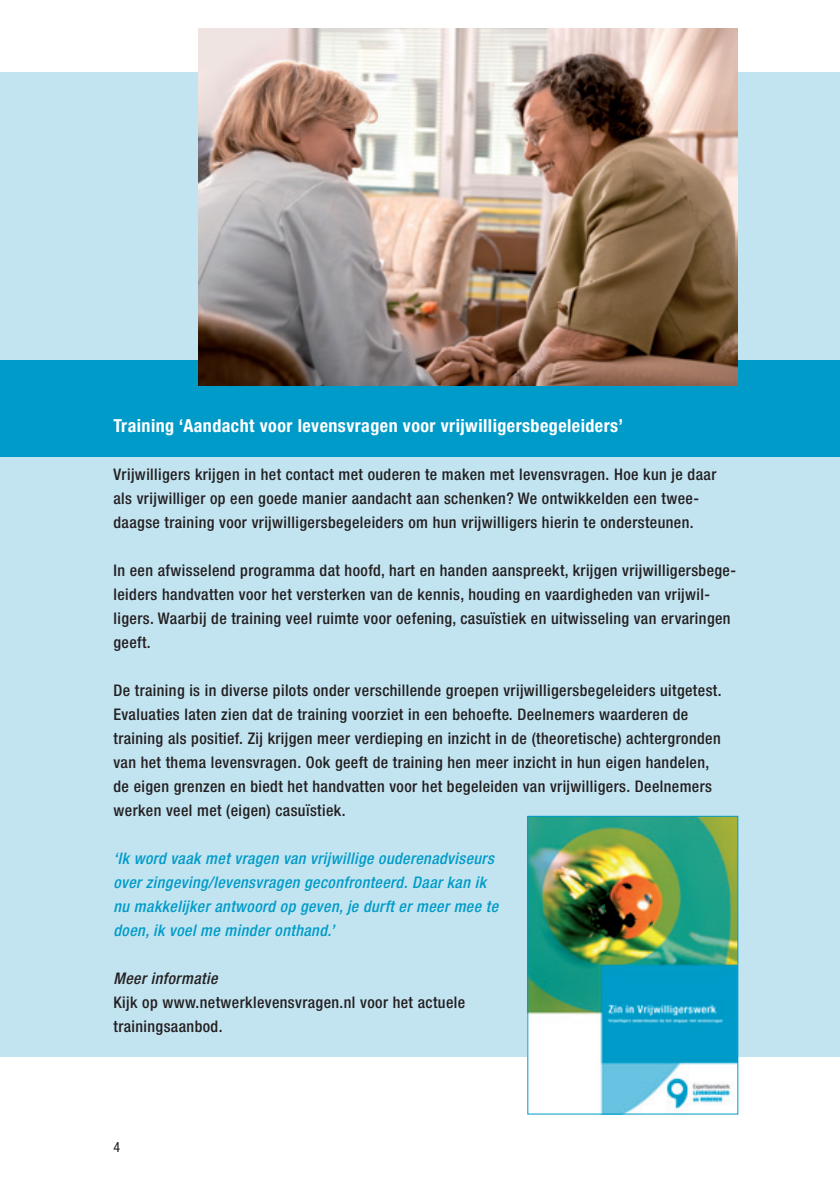
<style>
.page{position:relative;width:840px;height:1191px;background:#fff}
.page>*{position:absolute;margin:0;border:0;box-sizing:border-box;transform-origin:0 0}
.t1{font:700 condensed 18px "Helvetica Neue LT Pro";letter-spacing:.025em;color:#fff}
.t2{font:500 condensed 16px/24px "Helvetica Neue LT Pro";letter-spacing:.025em;color:#231f20}
.t3{font:italic 500 condensed 16px/24px "Helvetica Neue LT Pro";letter-spacing:.025em;color:#009bc8}
.t4{font:italic 500 condensed 16px "Helvetica Neue LT Pro";letter-spacing:.025em;color:#231f20}
.t5{font:condensed 14px "Helvetica Neue LT Pro";color:#231f20}
</style>
<div class="page">
<div style="left:0;top:72px;width:839px;height:984px;background:#c2e4f1"></div>
<img style="left:529px;top:818px;width:206px;height:294px">
<div style="left:527px;top:816px;width:210px;height:298px;border:1px solid #009bc8"></div>
<div style="left:0;top:360px;width:839px;height:96px;background:#009bc8"></div>
<img style="left:198px;top:28px;width:539px;height:357px">
<p class="t1" style="left:113px;top:415px;width:511px">Training ‘Aandacht voor levensvragen voor vrijwilligersbegeleiders’</p>
<p class="t2" style="left:113px;top:462px;width:604px">Vrijwilligers krijgen in het contact met ouderen te maken met levensvragen. Hoe kun je daar als vrijwilliger op een goede manier aandacht aan schenken? We ontwikkelden een twee&shy;daagse training voor vrijwilligersbegeleiders om hun vrijwilligers hierin te ondersteunen.</p>
<p class="t2" style="left:113px;top:558px;width:623px">In een afwisselend programma dat hoofd, hart en handen aanspreekt, krijgen vrijwilligersbege&shy;leiders handvatten voor het versterken van de kennis, houding en vaardigheden van vrijwil&shy;ligers. Waarbij de training veel ruimte voor oefening, casuïstiek en uitwisseling van ervaringen geeft.</p>
<p class="t2" style="left:113px;top:678px;width:609px">De training is in diverse pilots onder verschillende groepen vrijwilligersbegeleiders uitgetest.<br>Evaluaties laten zien dat de training voorziet in een behoefte. Deelnemers waarderen de training als positief. Zij krijgen meer verdieping en inzicht in de (theoretische) achtergronden van het thema levensvragen. Ook geeft de training hen meer inzicht in hun eigen handelen, de eigen grenzen en biedt het handvatten voor het begeleiden van vrijwilligers. Deelnemers werken veel met (eigen) casuïstiek.</p>
<p class="t3" style="left:113px;top:847px;width:386px">‘Ik word vaak met vragen van vrijwillige ouderenadviseurs over zingeving/levensvragen geconfronteerd. Daar kan ik nu makkelijker antwoord op geven, je durft er meer mee te doen, ik voel me minder onthand.’</p>
<p class="t4" style="left:113px;top:969px;width:105px">Meer informatie</p>
<p class="t2" style="left:113px;top:990px;width:353px">Kijk op www.netwerklevensvragen.nl voor het actuele trainingsaanbod.</p>
<p class="t5" style="left:113px;top:1139px;width:8px">4</p>
</div>
